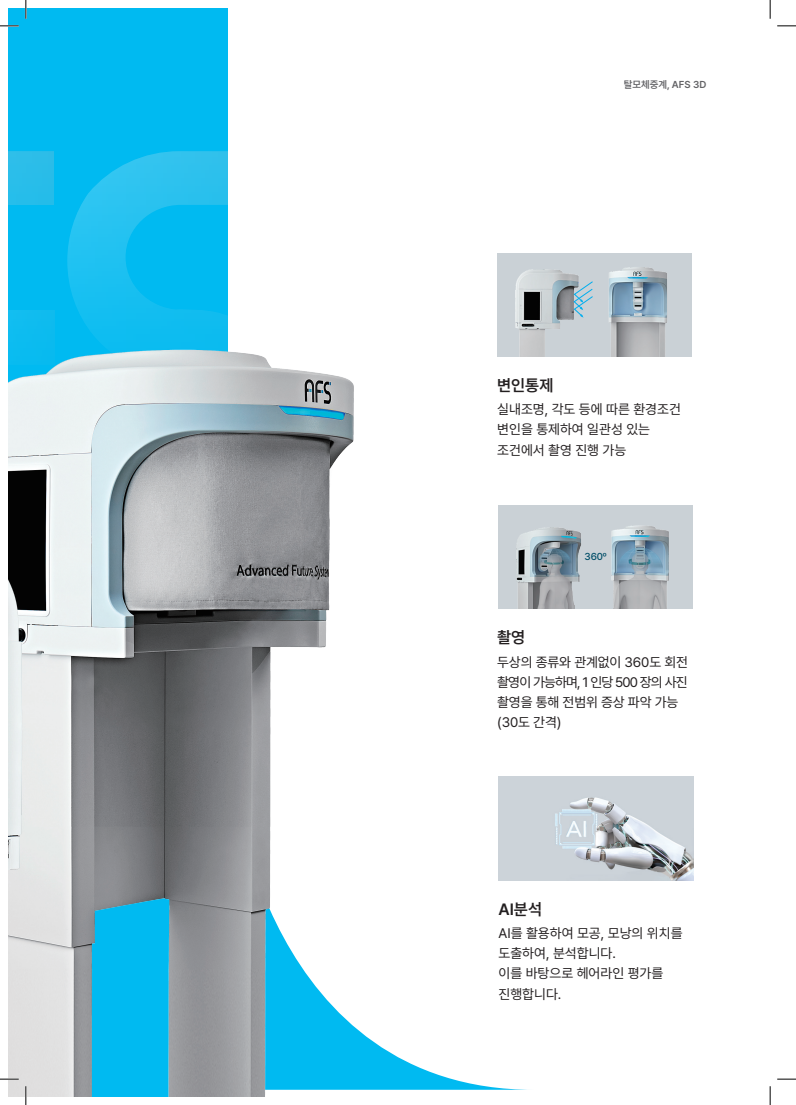
<style>
.page{position:relative;width:796px;height:1105px;background:#fff}
.page>*{position:absolute;margin:0;border:0;box-sizing:border-box;transform-origin:0 0}
.t1{font:600 16.25px "Pretendard";color:#231f20}
.t2{font:13.75px/20px "Pretendard";color:#231f20}
.t3{font:600 10px "Pretendard";color:#636366}
.t4{font:500 10px "Pretendard";color:#004d67}
</style>
<div class="page">
<svg style="left:389px;top:880px;width:144px;height:209px"></svg>
<div style="left:8px;top:8px;width:220px;height:1088px;background:#00baf1"></div>
<svg style="left:8px;top:151px;width:46px;height:190px"></svg>
<svg style="left:67px;top:151px;width:161px;height:190px"></svg>
<div style="left:497px;top:253px;width:195px;height:103px;background:#cad1d6"></div>
<img style="left:498px;top:776px;width:195px;height:104px">
<img style="left:8px;top:341px;width:381px;height:755px">
<div style="left:498px;top:505px;width:195px;height:103px;background:#cad1d6"></div>
<img style="left:516px;top:527px;width:65px;height:81px">
<img style="left:611px;top:525px;width:58px;height:83px">
<img style="left:8px;top:452px;width:100px;height:644px">
<img style="left:515px;top:270px;width:64px;height:86px">
<svg style="left:573px;top:281px;width:20px;height:36px"></svg>
<img style="left:608px;top:267px;width:59px;height:89px">
<svg style="left:0;top:25px;width:19px;height:2px"></svg>
<svg style="left:777px;top:25px;width:19px;height:2px"></svg>
<svg style="left:0;top:1077px;width:19px;height:2px"></svg>
<svg style="left:777px;top:1078px;width:19px;height:1px"></svg>
<svg style="left:25px;top:0;width:2px;height:19px"></svg>
<svg style="left:25px;top:1085px;width:2px;height:19px"></svg>
<svg style="left:769px;top:0;width:2px;height:19px"></svg>
<svg style="left:769px;top:1086px;width:2px;height:18px"></svg>
<p class="t3" style="left:624px;top:77px;width:84px">탈모체중계, AFS 3D</p>
<p class="t1" style="left:497px;top:373px;width:58px">변인통제</p>
<p class="t2" style="left:497px;top:399px;width:185px">실내조명, 각도 등에 따른 환경조건 변인을 통제하여 일관성 있는 조건에서 촬영 진행 가능</p>
<p class="t4" style="left:584px;top:549px;width:24px">360º</p>
<p class="t1" style="left:497px;top:625px;width:29px">촬영</p>
<p class="t2" style="left:497px;top:651px;width:192px">두상의 종류와 관계없이 360도 회전 촬영이 가능하며, 1 인당 500 장의 사진 촬영을 통해 전범위 증상 파악 가능 (30도 간격)</p>
<p class="t1" style="left:498px;top:896px;width:45px">AI분석</p>
<p class="t2" style="left:498px;top:922px;width:186px">AI를 활용하여 모공, 모낭의 위치를 도출하여, 분석합니다.<br>이를 바탕으로 헤어라인 평가를 진행합니다.</p>
</div>
